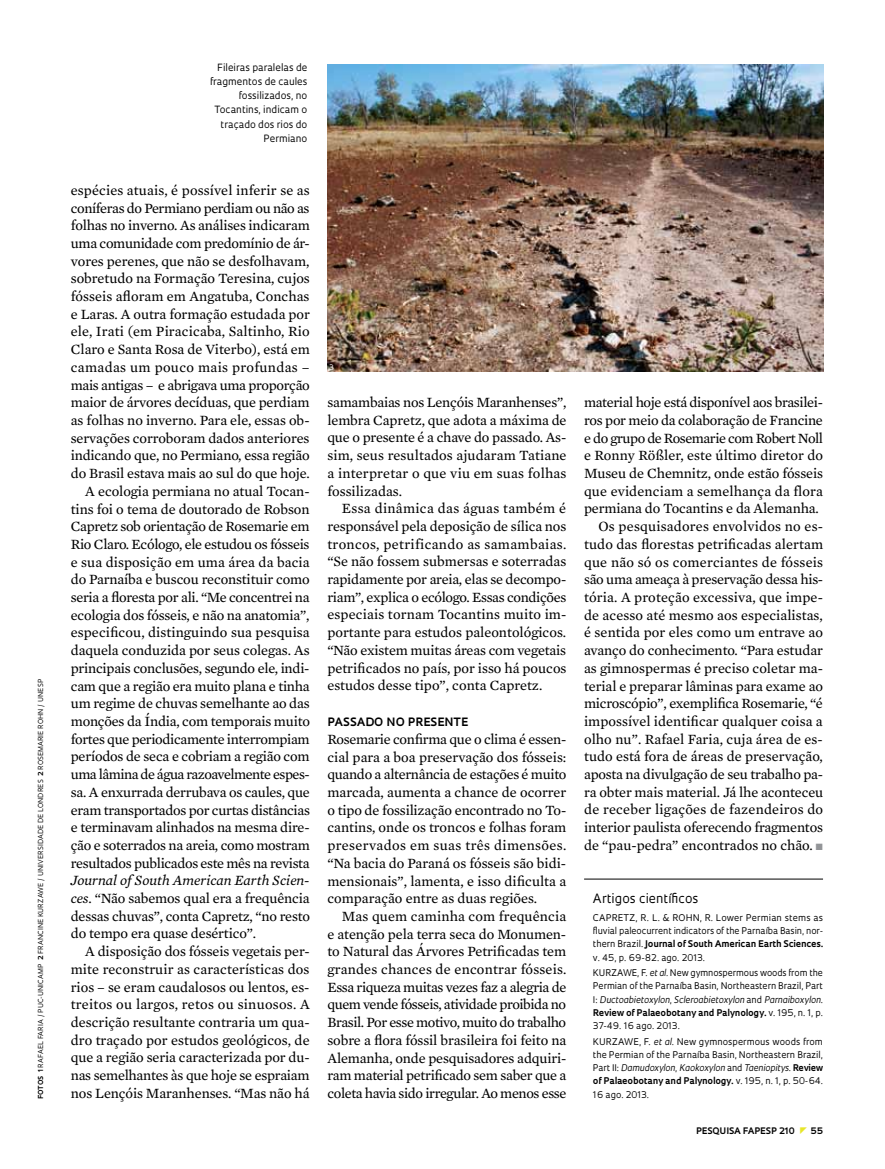
<style>
.page{position:relative;width:885px;height:1169px;background:#fff}
.page>*{position:absolute;margin:0;border:0;box-sizing:border-box;transform-origin:0 0}
.t1{font:14.4px/17.7px "Mercury Text G2";letter-spacing:-.01em;color:#000;text-align:justify}
.t2{font:14.4px "Mercury Text G2";letter-spacing:.015em;color:#000}
.t3{font:14.4px "Mercury Text G2";letter-spacing:.01em;color:#000}
.t4{font:14.4px "Mercury Text G2";letter-spacing:-.03em;color:#000}
.t5{font:12.6px "Oculum";color:#000}
.t6{font:700 11.25px "Oculum";letter-spacing:.03em;color:#000}
.t7{font:9.75px/14.1px "Oculum";color:#000;text-align:right}
.t8{font:9px/13.4px "Oculum";color:#000;text-align:justify}
.t9{font:700 8.7px "Oculum";letter-spacing:.01em;color:#000}
.t10{font:7.35px "Oculum";color:#fff}
.t11{font:6.75px "Oculum";letter-spacing:.02em;color:#000}
.s1{font-weight:700}
.s2{font-style:italic}
.s3{color:#939598}
</style>
<div class="page">
<img style="left:327px;top:64px;width:496px;height:308px">
<hr style="left:584px;top:878px;width:239px;height:1px;background:#000">
<p class="t11" style="left:36px;top:1098px;width:420px;rotate:-90deg"><span class="s1">fotos 1</span> rafael faria / puc-unicamp <span class="s1">2</span> francine kurzawe / universidade de londres <span class="s1">2</span> Rosemarie Rohn / unesp</p>
<p class="t7" style="left:210px;top:60px;width:99px">Fileiras paralelas de fragmentos de caules fossilizados, no<br>Tocantins, indicam o traçado dos rios do<br>Permiano</p>
<p class="t1" style="left:71px;top:180px;width:241px;text-align:right">espécies atuais, é possível inferir se as coníferas do Permiano perdiam ou não as folhas no inverno. As análises indicaram uma comunidade com predomínio de ár&shy;vores perenes, que não se desfolhavam, sobretudo na Formação Teresina, cujos fósseis afloram em Angatuba, Conchas e Laras. A outra formação estudada por ele, Irati (em Piracicaba, Saltinho, Rio Claro e Santa Rosa de Viterbo), está em camadas um pouco mais profundas – mais antigas – e abrigava uma proporção maior de árvores decíduas, que perdiam as folhas no inverno. Para ele, essas ob&shy;servações corroboram dados anteriores indicando que, no Permiano, essa região do Brasil estava mais ao sul do que hoje.<br>A ecologia permiana no atual Tocan&shy;tins foi o tema de doutorado de Robson Capretz sob orientação de Rosemarie em Rio Claro. Ecólogo, ele estudou os fósseis e sua disposição em uma área da bacia do Parnaíba e buscou reconstituir como seria a floresta por ali. “Me concentrei na ecologia dos fósseis, e não na anatomia”, especificou, distinguindo sua pesquisa daquela conduzida por seus colegas. As principais conclusões, segundo ele, indi&shy;cam que a região era muito plana e tinha um regime de chuvas semelhante ao das monções da Índia, com temporais muito fortes que periodicamente interrompiam períodos de seca e cobriam a região com uma lâmina de água razoavelmente espes&shy;sa. A enxurrada derrubava os caules, que eram transportados por curtas distâncias e terminavam alinhados na mesma dire&shy;ção e soterrados na areia, como mostram resultados publicados este mês na revista</p>
<p class="t1" style="left:71px;top:871px;width:241px"><span class="s2">Journal of South American Earth Scien&shy;ces</span>. “Não sabemos qual era a frequência dessas chuvas”, conta Capretz, “no resto do tempo era quase desértico”.</p>
<p class="t1" style="left:71px;top:941px;width:241px;text-indent:14px">A disposição dos fósseis vegetais per&shy;mite reconstruir as características dos rios – se eram caudalosos ou lentos, es&shy;treitos ou largos, retos ou sinuosos. A descrição resultante contraria um qua&shy;dro traçado por estudos geológicos, de que a região seria caracterizada por du&shy;nas semelhantes às que hoje se espraiam nos Lençóis Maranhenses. “Mas não há</p>
<p class="t10" style="left:329px;top:362px;width:6px">3</p>
<p class="t1" style="left:327px;top:392px;width:241px">samambaias nos Lençóis Maranhenses”, lembra Capretz, que adota a máxima de que o presente é a chave do passado. As&shy;sim, seus resultados ajudaram Tatiane a interpretar o que viu em suas folhas fossilizadas.</p>
<p class="t1" style="left:327px;top:499px;width:241px;text-indent:14px">Essa dinâmica das águas também é responsável pela deposição de sílica nos troncos, petrificando as samambaias. “Se não fossem submersas e soterradas rapidamente por areia, elas se decompo&shy;riam”, explica o ecólogo. Essas condições especiais tornam Tocantins muito im&shy;portante para estudos paleontológicos. “Não existem muitas áreas com vegetais petrificados no país, por isso há poucos estudos desse tipo”, conta Capretz.</p>
<p class="t6" style="left:327px;top:714px;width:142px">passado n o presente</p>
<p class="t1" style="left:327px;top:729px;width:241px">Rosemarie confirma que o clima é essen&shy;cial para a boa preservação dos fósseis: quando a alternância de estações é muito marcada, aumenta a chance de ocorrer o tipo de fossilização encontrado no To&shy;cantins, onde os troncos e folhas foram preservados em suas três dimensões. “Na bacia do Paraná os fósseis são bidi&shy;mensionais”, lamenta, e isso dificulta a comparação entre as duas regiões.</p>
<p class="t1" style="left:327px;top:906px;width:241px;text-indent:14px">Mas quem caminha com frequência e atenção pela terra seca do Monumen&shy;to Natural das Árvores Petrificadas tem grandes chances de encontrar fósseis.<br>Essa riqueza muitas vezes faz a alegria de quem vende fósseis, atividade proibida no Brasil. Por esse motivo, muito do trabalho sobre a flora fóssil brasileira foi feito na Alemanha, onde pesquisadores adquiri&shy;ram material petrificado sem saber que a coleta havia sido irregular. Ao menos esse</p>
<p class="t1" style="left:584px;top:393px;width:240px">material hoje está disponível aos brasilei-</p>
<p class="t1" style="left:584px;top:410px;width:240px">ros por meio da colaboração de Francine</p>
<p class="t4" style="left:584px;top:427px;width:240px">e do grupo de Rosemarie com Robert Noll</p>
<p class="t1" style="left:584px;top:446px;width:241px">e Ronny Rößler, este último diretor do</p>
<p class="t1" style="left:584px;top:463px;width:240px">Museu de Chemnitz, onde estão fósseis</p>
<p class="t3" style="left:584px;top:480px;width:240px">que evidenciam a semelhança da flora</p>
<p class="t1" style="left:584px;top:499px;width:236px">permiana do Tocantins e da Alemanha.</p>
<p class="t2" style="left:599px;top:516px;width:226px">Os pesquisadores envolvidos no es-</p>
<p class="t1" style="left:584px;top:534px;width:241px">tudo das florestas petrificadas alertam</p>
<p class="t2" style="left:584px;top:551px;width:241px">que não só os comerciantes de fósseis</p>
<p class="t1" style="left:584px;top:570px;width:241px">são uma ameaça à preservação dessa his-</p>
<p class="t3" style="left:584px;top:587px;width:240px">tória. A proteção excessiva, que impe-</p>
<p class="t1" style="left:584px;top:605px;width:240px">de acesso até mesmo aos especialistas,</p>
<p class="t1" style="left:584px;top:623px;width:241px">é sentida por eles como um entrave ao</p>
<p class="t1" style="left:584px;top:640px;width:240px">avanço do conhecimento. “Para estudar</p>
<p class="t1" style="left:584px;top:658px;width:240px">as gimnospermas é preciso coletar ma-</p>
<p class="t1" style="left:584px;top:676px;width:240px">terial e preparar lâminas para exame ao</p>
<p class="t1" style="left:584px;top:694px;width:240px">microscópio”, exemplifica Rosemarie, “é</p>
<p class="t1" style="left:584px;top:711px;width:240px">impossível identificar qualquer coisa a</p>
<p class="t1" style="left:584px;top:729px;width:240px">olho nu”. Rafael Faria, cuja área de es-</p>
<p class="t1" style="left:584px;top:747px;width:240px">tudo está fora de áreas de preservação,</p>
<p class="t1" style="left:584px;top:764px;width:241px">aposta na divulgação de seu trabalho pa-</p>
<p class="t1" style="left:584px;top:782px;width:241px">ra obter mais material. Já lhe aconteceu</p>
<p class="t2" style="left:584px;top:799px;width:241px">de receber ligações de fazendeiros do</p>
<p class="t1" style="left:584px;top:817px;width:240px">interior paulista oferecendo fragmentos</p>
<p class="t1" style="left:584px;top:835px;width:240px">de “pau-pedra” encontrados no chão. <span class="s3">■</span></p>
<p class="t5" style="left:593px;top:890px;width:107px">Artigos científicos</p>
<p class="t8" style="left:593px;top:910px;width:87px">CAPRETZ, R. L. &amp; ROHN</p>
<p class="t8" style="left:593px;top:910px;width:232px;text-indent:107px">, R<span class="s2">.</span> Lower Permian stems as fluvial paleocurrent indicators of the Parnaíba Basin, nor&shy;thern Brazil. <span class="s1">Journal of South American Earth Sciences. </span>v. 45, p. 69-82. ago. 2013.</p>
<p class="t8" style="left:593px;top:965px;width:8px">KURZAWE</p>
<p class="t8" style="left:593px;top:965px;width:232px;text-indent:44px">, F. <span class="s2">et al.</span> N ew gymnospermous woods from the Permian of the Parnaíba Basin, N ortheastern Brazil, Part I : <span class="s2">Ductoabietoxylon</span>, <span class="s2">Scleroabietoxylon</span> and <span class="s2">Parnaiboxylon</span>.<br><span class="s1">Review of Palaeobotany and Palynology.</span> v. 195, n. 1, p.<br>37-49. 16 ago. 2013.</p>
<p class="t8" style="left:593px;top:1034px;width:8px">KURZAWE</p>
<p class="t8" style="left:593px;top:1034px;width:232px;text-indent:46px">, F. <span class="s2">et al.</span> N ew gymnospermous woods from the Permian of the Parnaíba Basin, N ortheastern Brazil, Part II : <span class="s2">Damudoxylon</span>, <span class="s2">Kaokoxylon</span> and <span class="s2">Taeniopitys</span>. <span class="s1">Review of Palaeobotany and Palynology.</span> v. 195, n. 1, p. 50-64.<br>16 ago. 2013.</p>
<p class="t9" style="left:696px;top:1124px;width:65px">pESQUISA FAPESP</p>
<p class="t9" style="left:779px;top:1124px;width:17px">210</p>
<p class="t9" style="left:811px;top:1124px;width:14px">55</p>
</div>
